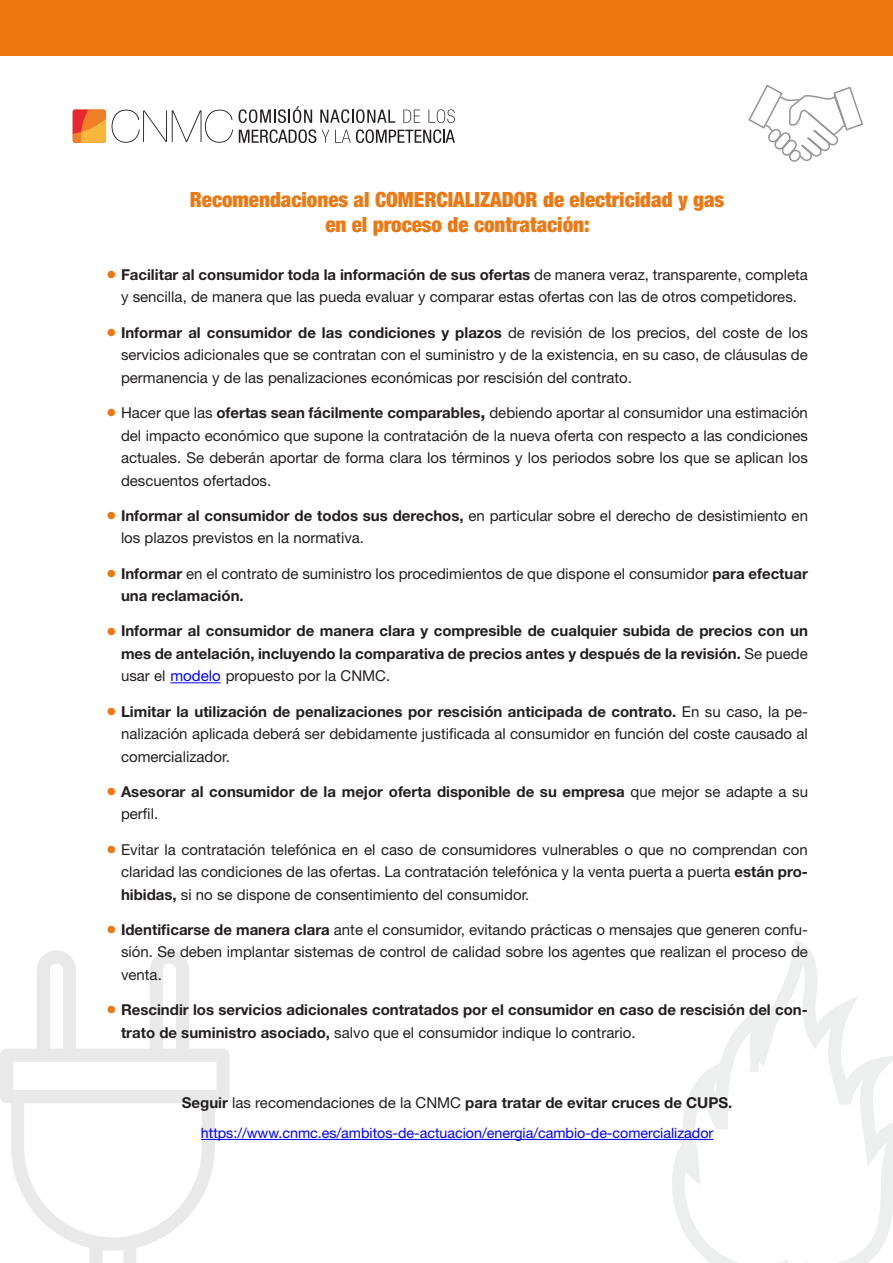
<style>
.page{position:relative;width:893px;height:1263px;background:#fff}
.page>*{position:absolute;margin:0;border:0;box-sizing:border-box;transform-origin:0 0}
.t1{font:900 condensed 21px/25.2px "Helvetica Neue LT Std";color:#ed7812;text-align:center}
.t2{font:15px/22.5px "Helvetica Neue LT Std";color:#231f20;text-align:justify}
.t3{font:700 15px/22.5px "Helvetica Neue LT Std";color:#231f20}
.t4{font:14.25px "Helvetica Neue LT Std";color:#00f}
.s1{font-weight:700;font-size:21px;color:#ed7812}
.s2{font-weight:700}
.s3{font-weight:700;font-size:18px}
.s4{font-size:21px;color:#ed7812}
.s5{font-weight:400}
.s6{font-weight:400;color:#00f}
</style>
<div class="page">
<svg style="left:666px;top:940px;width:227px;height:323px"></svg>
<svg style="left:0;top:950px;width:230px;height:313px"></svg>
<svg style="left:112px;top:110px;width:121px;height:33px"></svg>
<svg style="left:239px;top:106px;width:73px;height:17px"></svg>
<svg style="left:320px;top:109px;width:75px;height:14px"></svg>
<svg style="left:403px;top:110px;width:17px;height:13px"></svg>
<svg style="left:428px;top:109px;width:27px;height:14px"></svg>
<svg style="left:239px;top:129px;width:90px;height:14px"></svg>
<svg style="left:335px;top:129px;width:120px;height:14px"></svg>
<svg style="left:73px;top:110px;width:33px;height:33px"></svg>
<div style="left:0;top:0;width:893px;height:55px;background:#ed7812"></div>
<hr style="left:170px;top:682px;width:51px;height:1px;background:#00f">
<hr style="left:201px;top:1139px;width:512px;height:1px;background:#00f">
<svg style="left:748px;top:84px;width:115px;height:78px"></svg>
<h1 class="t1" style="left:190px;top:186px;width:536px">Recomendaciones al COMERCIALIZADOR de electricidad y gas en el proceso de contratación:</h1>
<p class="t2" style="left:106px;top:263px;width:703px;text-align:center"><span class="s1">•</span> <span class="s2">Facilitar al consumidor toda la información de sus ofertas</span> de manera veraz, transparente, completa y sencilla, de manera que las pueda evaluar y comparar estas ofertas con las de otros competidores.</p>
<p class="t2" style="left:121px;top:321px;width:688px;text-indent:-15px"><span class="s1">•</span> <span class="s2">Informar al consumidor de las condiciones y plazos</span> de revisión de los precios, del coste de los servicios adicionales que se contratan con el suministro y de la existencia, en su caso, de cláusulas de permanencia y de las penalizaciones económicas por rescisión del contrato.</p>
<p class="t2" style="left:121px;top:401px;width:688px;text-indent:-15px"><span class="s1">•</span> Hacer que las <span class="s2">ofertas sean fácilmente comparables</span><span class="s3">,</span> debiendo aportar al consumidor una estimación del impacto económico que supone la contratación de la nueva oferta con respecto a las condiciones actuales. Se deberán aportar de forma clara los términos y los periodos sobre los que se aplican los descuentos ofertados.</p>
<p class="t2" style="left:121px;top:504px;width:688px;text-indent:-15px"><span class="s1">•</span> <span class="s2">Informar al consumidor de todos sus derechos,</span> en particular sobre el derecho de desistimiento en los plazos previstos en la normativa.</p>
<p class="t2" style="left:121px;top:562px;width:688px;text-indent:-15px"><span class="s1">•</span> <span class="s2">Informar</span> en el contrato de suministro los procedimientos de que dispone el consumidor <span class="s2">para efectuar una reclamación.</span></p>
<p class="t3" style="left:121px;top:619px;width:688px;text-align:justify;text-indent:-15px"><span class="s4">•</span> Informar al consumidor de manera clara y compresible de cualquier subida de precios con un mes de antelación, incluyendo la comparativa de precios antes y después de la revisión. <span class="s5">Se puede usar el</span> <span class="s6">modelo</span> <span class="s5">propuesto por la CNMC.</span></p>
<p class="t2" style="left:121px;top:700px;width:688px;text-indent:-15px"><span class="s1">•</span> <span class="s2">Limitar la utilización de penalizaciones por rescisión anticipada de contrato.</span> En su caso, la pe&shy;nalización aplicada deberá ser debidamente justificada al consumidor en función del coste causado al comercializador.</p>
<p class="t3" style="left:121px;top:780px;width:688px;text-indent:-15px"><span class="s4">•</span> Asesorar al consumidor de la mejor oferta disponible de su empresa <span class="s5">que mejor se adapte a su perfil.</span></p>
<p class="t2" style="left:121px;top:838px;width:688px;text-indent:-15px"><span class="s1">•</span> Evitar la contratación telefónica en el caso de consumidores vulnerables o que no comprendan con claridad las condiciones de las ofertas. La contratación telefónica y la venta puerta a puerta <span class="s2">están pro&shy;hibidas,</span> si no se dispone de consentimiento del consumidor.</p>
<p class="t2" style="left:121px;top:918px;width:688px;text-indent:-15px"><span class="s1">•</span> <span class="s2">Identificarse de manera clara</span> ante el consumidor, evitando prácticas o mensajes que generen confu&shy;sión. Se deben implantar sistemas de control de calidad sobre los agentes que realizan el proceso de venta.</p>
<p class="t3" style="left:121px;top:998px;width:688px;text-indent:-15px"><span class="s4">•</span> Rescindir los servicios adicionales contratados por el consumidor en caso de rescisión del con&shy;trato de suministro asociado, <span class="s5">salvo que el consumidor indique lo contrario.</span></p>
<p class="t3" style="left:182px;top:1091px;width:552px">Seguir <span class="s5">las recomendaciones de la CNMC</span> para tratar de evitar cruces de CUPS.</p>
<p class="t4" style="left:201px;top:1124px;width:514px">https://www.cnmc.es/ambitos-de-actuacion/energia/cambio-de-comercializador</p>
</div>
